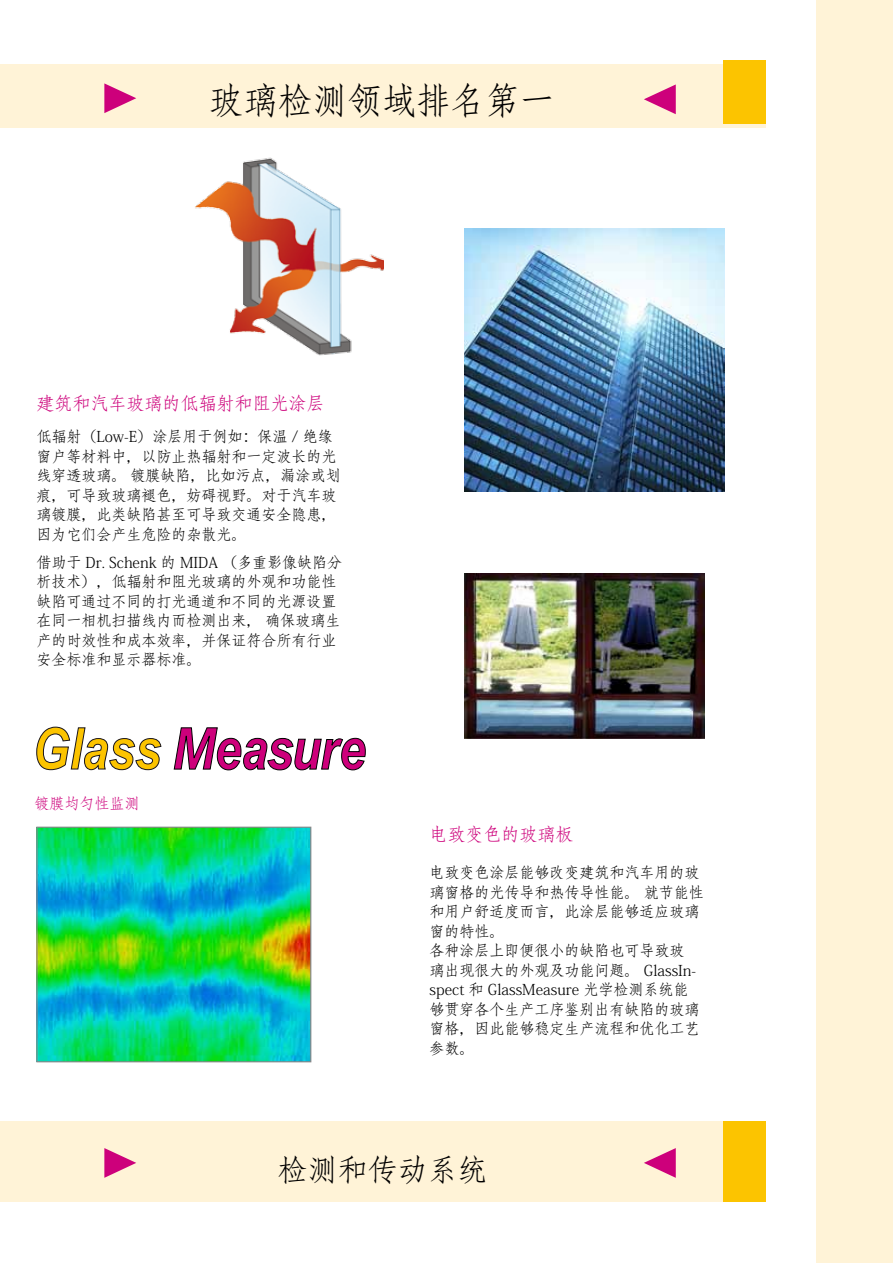
<style>
.page{position:relative;width:893px;height:1263px;background:#fff}
.page>*{position:absolute;margin:0;border:0;box-sizing:border-box;transform-origin:0 0}
.t1{font:36px "Adobe Fangsong Std";color:#000;scale:.96 1}
.t2{font:30px "Adobe Fangsong Std";color:#000}
.t3{font:18px "Adobe Fangsong Std";color:#cd007b}
.t4{font:15px/19.5px "Adobe Fangsong Std";color:#000}
.t5{font:15px "Adobe Fangsong Std";color:#cd007b}
</style>
<div class="page">
<div style="left:817px;top:0;width:76px;height:1263px;background:#fff3d7"></div>
<img style="left:195px;top:157px;width:189px;height:199px">
<img style="left:465px;top:573px;width:240px;height:166px">
<img style="left:38px;top:829px;width:271px;height:231px">
<div style="left:36px;top:827px;width:275px;height:235px;border:1px solid #87888a"></div>
<svg style="left:173px;top:727px;width:193px;height:43px"></svg>
<svg style="left:36px;top:727px;width:126px;height:43px"></svg>
<div style="left:0;top:64px;width:765px;height:64px;background:#fff3d7"></div>
<div style="left:723px;top:61px;width:42px;height:63px;background:#fcc400"></div>
<div style="left:0;top:1121px;width:765px;height:80px;background:#fff3d7"></div>
<div style="left:723px;top:1121px;width:42px;height:80px;background:#fcc400"></div>
<img style="left:465px;top:229px;width:260px;height:262px">
<svg style="left:644px;top:84px;width:32px;height:30px"></svg>
<svg style="left:104px;top:83px;width:32px;height:30px"></svg>
<svg style="left:104px;top:1148px;width:32px;height:30px"></svg>
<svg style="left:644px;top:1148px;width:32px;height:30px"></svg>
<h1 class="t1" style="left:209px;top:79px;width:362px">玻璃检测领域排名第一</h1>
<p class="t3" style="left:36px;top:393px;width:290px">建筑和汽车玻璃的低辐射和阻光涂层</p>
<p class="t4" style="left:36px;top:427px;width:306px">低辐射（Low-E）涂层用于例如：保温 / 绝缘窗户等材料中，以防止热辐射和一定波长的光线穿透玻璃。 镀膜缺陷，比如污点，漏涂或划痕，可导致玻璃褪色，妨碍视野。对于汽车玻璃镀膜，此类缺陷甚至可导致交通安全隐患，因为它们会产生危险的杂散光。</p>
<p class="t4" style="left:36px;top:552px;width:307px">借助于 Dr. Schenk 的 MIDA （多重影像缺陷分析技术），低辐射和阻光玻璃的外观和功能性缺陷可通过不同的打光通道和不同的光源设置在同一相机扫描线内而检测出来， 确保玻璃生产的时效性和成本效率，并保证符合所有行业安全标准和显示器标准。</p>
<p class="t5" style="left:34px;top:794px;width:106px">镀膜均匀性监测</p>
<p class="t3" style="left:430px;top:823px;width:145px">电致变色的玻璃板</p>
<p class="t4" style="left:430px;top:863px;width:276px">电致变色涂层能够改变建筑和汽车用的玻璃窗格的光传导和热传导性能。 就节能性和用户舒适度而言，此涂层能够适应玻璃窗的特性。<br>各种涂层上即便很小的缺陷也可导致玻<br>璃出现很大的外观及功能问题。 GlassIn&shy;spect 和 GlassMeasure 光学检测系统能够贯穿各个生产工序鉴别出有缺陷的玻璃窗格，因此能够稳定生产流程和优化工艺参数。</p>
<h2 class="t2" style="left:277px;top:1152px;width:211px">检测和传动系统</h2>
</div>
